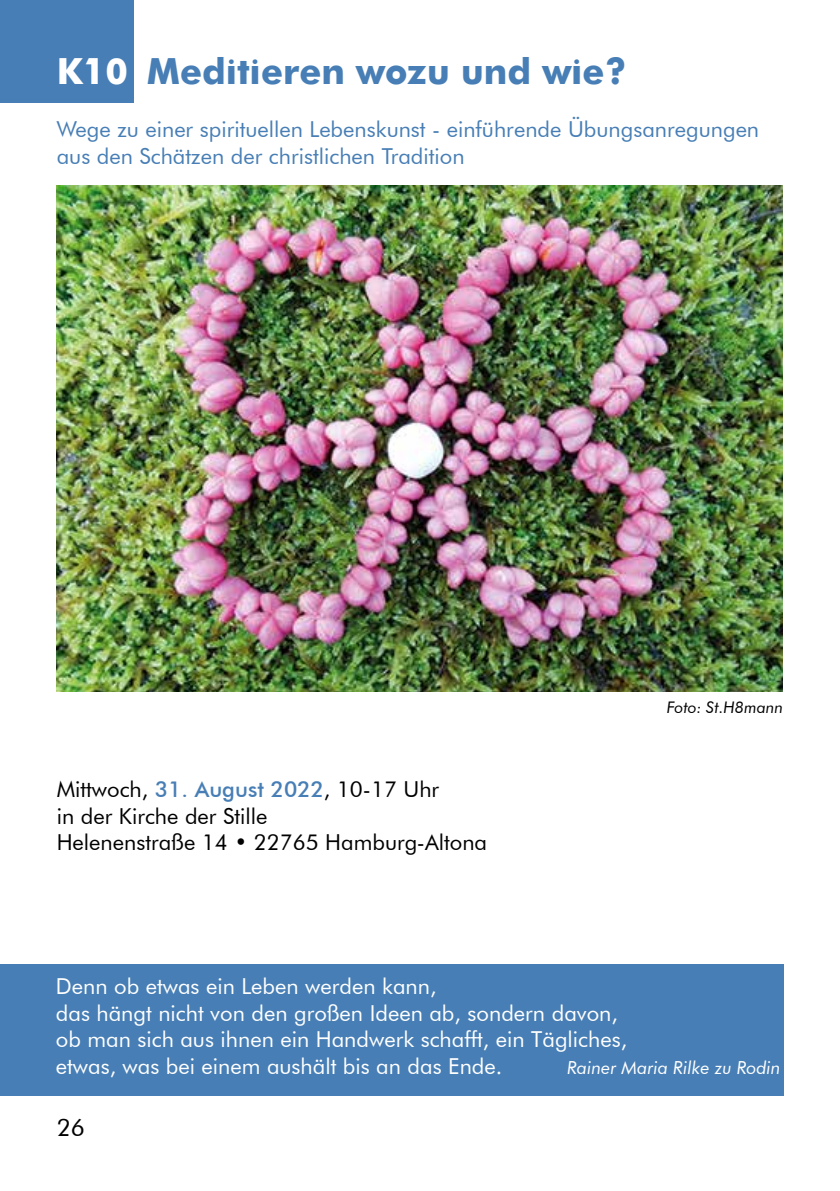
<style>
.page{position:relative;width:840px;height:1191px;background:#fff}
.page>*{position:absolute;margin:0;border:0;box-sizing:border-box;transform-origin:0 0}
.t1{font:700 36px "Futura";color:#477eb5}
.t2{font:24px "Futura BT";color:#000}
.t3{font:22px/26.4px "Futura BT";color:#fff}
.t4{font:22px/26.4px "Futura BT";color:#477eb5}
.t5{font:22px/26.4px "Futura BT";color:#000}
.t6{font:italic 18px "Futura BT";color:#fff}
.t7{font:italic 16px "Futura BT";color:#000}
.s1{color:#fff}
.s2{font-weight:500;color:#477eb5}
</style>
<div class="page">
<div style="left:0;top:964px;width:782px;height:131px;background:#477eb5"></div>
<div style="left:0;top:0;width:133px;height:102px;background:#477eb5"></div>
<img style="left:56px;top:185px;width:726px;height:507px">
<h1 class="t1" style="left:57px;top:45px;width:571px"><span class="s1">K10</span> Meditieren wozu und wie?</h1>
<p class="t4" style="left:57px;top:116px;width:703px">Wege zu einer spirituellen Lebenskunst - einführende Übungsanregungen aus den Schätzen der christlichen Tradition</p>
<p class="t5" style="left:57px;top:776px;width:431px">Mittwoch, <span class="s2">31. August 2022</span>, 10-17 Uhr<br>in der Kirche der Stille<br>Helenenstraße 14 • 22765 Hamburg-Altona</p>
<p class="t7" style="left:666px;top:697px;width:118px">Foto: St.H8mann</p>
<p class="t3" style="left:56px;top:973px;width:572px">Denn ob etwas ein Leben werden kann,<br>das hängt nicht von den großen Ideen ab, sondern davon, ob man sich aus ihnen ein Handwerk schafft, ein Tägliches, etwas, was bei einem aushält bis an das Ende.</p>
<p class="t6" style="left:567px;top:1056px;width:215px">Rainer Maria Rilke zu Rodin</p>
<p class="t2" style="left:57px;top:1112px;width:30px">26</p>
</div>
